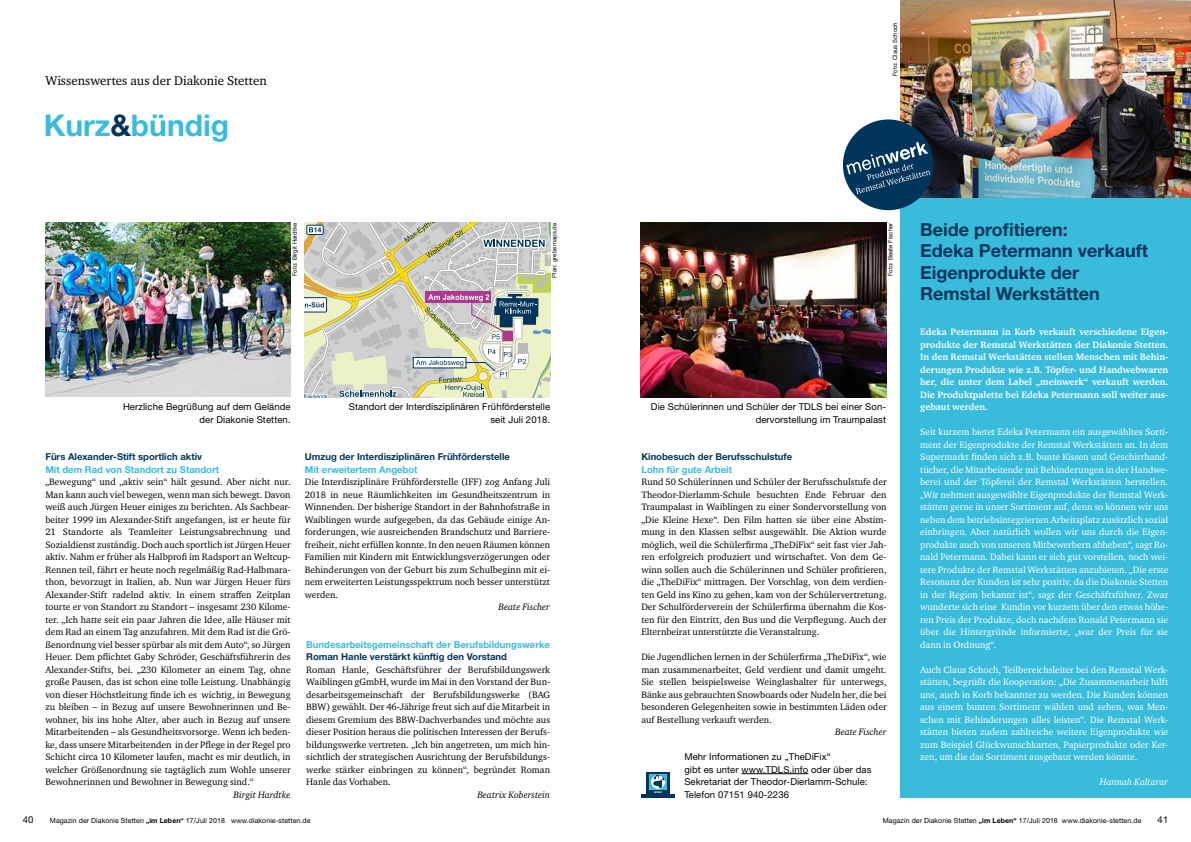
<style>
.page{position:relative;width:1191px;height:842px;background:#fff}
.page>*{position:absolute;margin:0;border:0;box-sizing:border-box;transform-origin:0 0}
.t1{font:700 30px "Helvetica Neue LT Std";color:#39bcdc}
.t2{font:700 18px/21.6px "Helvetica Neue LT Std";color:#00355b}
.t3{font:13px "Charter ITC Std";color:#000}
.t4{font:9.5px/12.5px "Charter ITC Std";color:#000;text-align:justify}
.t5{font:9.5px/12.5px "Charter ITC Std";color:#fff;text-align:justify}
.t6{font:9.5px/12.5px "Helvetica Neue LT Std";letter-spacing:.01em;color:#000;text-align:right}
.t7{font:700 9.5px/12.5px "Charter ITC Std";color:#fff;text-align:justify}
.t8{font:700 9.5px "Helvetica Neue LT Std";color:#00355b}
.t9{font:700 9.5px "Helvetica Neue LT Std";color:#39bcdc}
.t10{font:italic 9.5px "Charter ITC Std";color:#000}
.t11{font:italic 9.5px "Charter ITC Std";color:#fff}
.t12{font:7px "Helvetica Neue LT Std";letter-spacing:.01em;color:#000}
.t13{font:6px "Helvetica Neue LT Std";letter-spacing:.01em;color:#000}
.t14{font:700 3.2px "Helvetica Neue LT Std";color:#fff}
.s1{color:#00355b}
.s2{font-weight:700}
</style>
<div class="page">
<div style="left:900px;top:0;width:291px;height:798px;background:#39bcdc"></div>
<img style="left:900px;top:0;width:291px;height:198px">
<img style="left:45px;top:223px;width:246px;height:173px">
<svg style="left:305px;top:223px;width:245px;height:175px;background:#c9caba"></svg>
<img style="left:641px;top:223px;width:245px;height:175px">
<hr style="left:741px;top:773px;width:67px;height:1px;background:#000">
<div style="left:646px;top:772px;width:23px;height:22px;background:#00355b"></div>
<hr style="left:641px;top:794px;width:34px;height:4px;background:#00355b">
<div style="left:649px;top:774px;width:18px;height:16px;background:#39bcdc"></div>
<svg style="left:651px;top:775px;width:14px;height:14px"></svg>
<svg style="left:653px;top:775px;width:12px;height:13px"></svg>
<svg style="left:843px;top:119px;width:90px;height:91px"></svg>
<h3 class="t3" style="left:45px;top:73px;width:223px">Wissenswertes aus der Diakonie Stetten</h3>
<h1 class="t1" style="left:44px;top:106px;width:187px">Kurz<span class="s1">&amp;</span>bündig</h1>
<p class="t13" style="left:291px;top:276px;width:55px;rotate:-90deg">Foto: Birgit Hardtke</p>
<p class="t13" style="left:550px;top:277px;width:56px;rotate:-90deg">Plan: grebemaps.de</p>
<p class="t6" style="left:123px;top:400px;width:169px">Herzliche Begrüßung auf dem Gelände der Diakonie Stetten.</p>
<p class="t8" style="left:45px;top:451px;width:158px">Fürs Alexander-Stift sportlich aktiv</p>
<p class="t9" style="left:45px;top:463px;width:175px">Mit dem Rad von Standort zu Standort</p>
<p class="t4" style="left:45px;top:476px;width:247px">„Bewegung“ und „aktiv sein“ hält gesund. Aber nicht nur.<br>Man kann auch viel bewegen, wenn man sich bewegt. Davon weiß auch Jürgen Heuer einiges zu berichten. Als Sachbear&shy;beiter 1999 im Alexander-Stift angefangen, ist er heute für 21 Standorte als Teamleiter Leistungsabrechnung und Sozialdienst zuständig. Doch auch sportlich ist Jürgen Heuer aktiv. Nahm er früher als Halbprofi im Radsport an Weltcup-Rennen teil, fährt er heute noch regelmäßig Rad-Halbmara&shy;thon, bevorzugt in Italien, ab. Nun war Jürgen Heuer fürs Alexander-Stift radelnd aktiv. In einem straffen Zeitplan tourte er von Standort zu Standort – insgesamt 230 Kilome&shy;ter. „Ich hatte seit ein paar Jahren die Idee, alle Häuser mit dem Rad an einem Tag anzufahren. Mit dem Rad ist die Grö&shy;ßenordnung viel besser spürbar als mit dem Auto“, so Jürgen Heuer. Dem pflichtet Gaby Schröder, Geschäftsführerin des Alexander-Stifts, bei. „230 Kilometer an einem Tag, ohne große Pausen, das ist schon eine tolle Leistung. Unabhängig von dieser Höchstleitung finde ich es wichtig, in Bewegung zu bleiben – in Bezug auf unsere Bewohnerinnen und Be&shy;wohner, bis ins hohe Alter, aber auch in Bezug auf unsere Mitarbeitenden – als Gesundheitsvorsorge. Wenn ich beden&shy;ke, dass unsere Mitarbeitenden in der Pflege in der Regel pro Schicht circa 10 Kilometer laufen, macht es mir deutlich, in welcher Größenordnung sie tagtäglich zum Wohle unserer Bewohnerinnen und Bewohner in Bewegung sind.“</p>
<p class="t10" style="left:234px;top:789px;width:59px">Birgit Hardtke</p>
<p class="t6" style="left:349px;top:400px;width:203px">Standort der Interdisziplinären Frühförderstelle seit Juli 2018.</p>
<p class="t8" style="left:305px;top:451px;width:207px">Umzug der Interdisziplinären Frühförderstelle</p>
<p class="t9" style="left:305px;top:463px;width:114px">Mit erweitertem Angebot</p>
<p class="t4" style="left:305px;top:476px;width:247px">Die Interdisziplinäre Frühförderstelle (IFF) zog Anfang Juli 2018 in neue Räumlichkeiten im Gesundheitszentrum in Winnenden. Der bisherige Standort in der Bahnhofstraße in Waiblingen wurde aufgegeben, da das Gebäude einige An&shy;forderungen, wie ausreichenden Brandschutz und Barriere&shy;freiheit, nicht erfüllen konnte. In den neuen Räumen können Familien mit Kindern mit Entwicklungsverzögerungen oder Behinderungen von der Geburt bis zum Schulbeginn mit ei&shy;nem erweiterten Leistungsspektrum noch besser unterstützt werden.</p>
<p class="t10" style="left:498px;top:601px;width:53px">Beate Fischer</p>
<p class="t9" style="left:306px;top:638px;width:245px">Bundesarbeitsgemeinschaft der Berufsbildungswerke</p>
<p class="t8" style="left:306px;top:651px;width:202px">Roman Hanle verstärkt künftig den Vorstand</p>
<p class="t4" style="left:306px;top:663px;width:245px">Roman Hanle, Geschäftsführer der Berufsbildungswerk Waiblingen gGmbH, wurde im Mai in den Vorstand der Bun&shy;desarbeitsgemeinschaft der Berufsbildungswerke (BAG BBW) gewählt. Der 46-Jährige freut sich auf die Mitarbeit in diesem Gremium des BBW-Dachverbandes und möchte aus dieser Position heraus die politischen Interessen der Berufs&shy;bildungswerke vertreten. „Ich bin angetreten, um mich hin&shy;sichtlich der strategischen Ausrichtung der Berufsbildungs&shy;werke stärker einbringen zu können“, begründet Roman Hanle das Vorhaben.</p>
<p class="t10" style="left:477px;top:789px;width:74px">Beatrix Koberstein</p>
<p class="t13" style="left:891px;top:76px;width:55px;rotate:-90deg">Foto: Claus Schoch</p>
<p class="t13" style="left:886px;top:276px;width:55px;rotate:-90deg">Foto: Beate Fischer</p>
<p class="t6" style="left:651px;top:400px;width:237px">Die Schülerinnen und Schüler der TDLS bei einer Son&shy;dervorstellung im Traumpalast</p>
<p class="t8" style="left:641px;top:451px;width:152px">Kinobesuch der Berufsschulstufe</p>
<p class="t9" style="left:641px;top:463px;width:92px">Lohn für gute Arbeit</p>
<p class="t4" style="left:641px;top:476px;width:247px">Rund 50 Schülerinnen und Schüler der Berufsschulstufe der Theodor-Dierlamm-Schule besuchten Ende Februar den Traumpalast in Waiblingen zu einer Sondervorstellung von „Die Kleine Hexe“. Den Film hatten sie über eine Abstim&shy;mung in den Klassen selbst ausgewählt. Die Aktion wurde möglich, weil die Schülerfirma „TheDiFix“ seit fast vier Jah&shy;ren erfolgreich produziert und wirtschaftet. Von dem Ge&shy;winn sollen auch die Schülerinnen und Schüler profitieren, die „TheDiFix“ mittragen. Der Vorschlag, von dem verdien&shy;ten Geld ins Kino zu gehen, kam von der Schülervertretung.<br>Der Schulförderverein der Schülerfirma übernahm die Kos&shy;ten für den Eintritt, den Bus und die Verpflegung. Auch der Elternbeirat unterstützte die Veranstaltung.</p>
<p class="t4" style="left:641px;top:651px;width:247px">Die Jugendlichen lernen in der Schülerfirma „TheDiFix“, wie man zusammenarbeitet, Geld verdient und damit umgeht.<br>Sie stellen beispielsweise Weinglashalter für unterwegs, Bänke aus gebrauchten Snowboards oder Nudeln her, die bei besonderen Gelegenheiten sowie in bestimmten Läden oder auf Bestellung verkauft werden.</p>
<p class="t10" style="left:835px;top:726px;width:53px">Beate Fischer</p>
<p class="t6" style="left:684px;top:750px;width:189px;text-align:left">Mehr Informationen zu „TheDiFix“<br>gibt es unter www.TDLS.info oder über das<br>Sekretariat der Theodor-Dierlamm-Schule:</p>
<p class="t14" style="left:654px;top:789px;width:9px">www</p>
<p class="t6" style="left:684px;top:788px;width:106px">Telefon 07151 940-2236</p>
<h2 class="t2" style="left:920px;top:218px;width:230px">Beide profitieren:<br>Edeka Petermann verkauft<br>Eigenprodukte der<br>Remstal Werkstätten</h2>
<p class="t7" style="left:920px;top:326px;width:250px">Edeka Petermann in Korb verkauft verschiedene Eigen&shy;produkte der Remstal Werkstätten der Diakonie Stetten.<br>In den Remstal Werkstätten stellen Menschen mit Behin&shy;derungen Produkte wie z.B. Töpfer- und Handwebwaren her, die unter dem Label „meinwerk“ verkauft werden.<br>Die Produktpalette bei Edeka Petermann soll weiter aus&shy;gebaut werden.</p>
<p class="t5" style="left:920px;top:426px;width:250px">Seit kurzem bietet Edeka Petermann ein ausgewähltes Sorti&shy;ment der Eigenprodukte der Remstal Werkstätten an. In dem Supermarkt finden sich z.B. bunte Kissen und Geschirrhand&shy;tücher, die Mitarbeitende mit Behinderungen in der Handwe&shy;berei und der Töpferei der Remstal Werkstätten herstellen. „Wir nehmen ausgewählte Eigenprodukte der Remstal Werk&shy;stätten gerne in unser Sortiment auf, denn so können wir uns neben dem betriebsintegrierten Arbeitsplatz zusätzlich sozial einbringen. Aber natürlich wollen wir uns durch die Eigen&shy;produkte auch von unseren Mitbewerbern abheben“, sagt Ro&shy;nald Petermann. Dabei kann er sich gut vorstellen, noch wei&shy;tere Produkte der Remstal Werkstätten anzubieten. „Die erste Resonanz der Kunden ist sehr positiv, da die Diakonie Stetten in der Region bekannt ist“, sagt der Geschäftsführer. Zwar wunderte sich eine Kundin vor kurzem über den etwas höhe&shy;ren Preis der Produkte, doch nachdem Ronald Petermann sie über die Hintergründe informierte, „war der Preis für sie dann in Ordnung“.</p>
<p class="t5" style="left:920px;top:663px;width:250px">Auch Claus Schoch, Teilbereichsleiter bei den Remstal Werk&shy;stätten, begrüßt die Kooperation: „Die Zusammenarbeit hilft uns, auch in Korb bekannter zu werden. Die Kunden können aus einem bunten Sortiment wählen und sehen, was Men&shy;schen mit Behinderungen alles leisten“. Die Remstal Werk&shy;stätten bieten zudem zahlreiche weitere Eigenprodukte wie zum Beispiel Glückwunschkarten, Papierprodukte oder Ker&shy;zen, um die das Sortiment ausgebaut werden könnte.</p>
<p class="t11" style="left:1099px;top:776px;width:70px">Hannah Kaltarar</p>
<p class="t6" style="left:23px;top:813px;width:12px">40</p>
<p class="t12" style="left:50px;top:816px;width:262px">Magazin der Diakonie Stetten <span class="s2">„im Leben“</span> 17/Juli 2018 www.diakonie-stetten.de</p>
<p class="t12" style="left:882px;top:816px;width:260px">Magazin der Diakonie Stetten <span class="s2">„im Leben“</span> 17/Juli 2018 www.diakonie-stetten.de</p>
<p class="t6" style="left:1157px;top:813px;width:12px">41</p>
</div>
